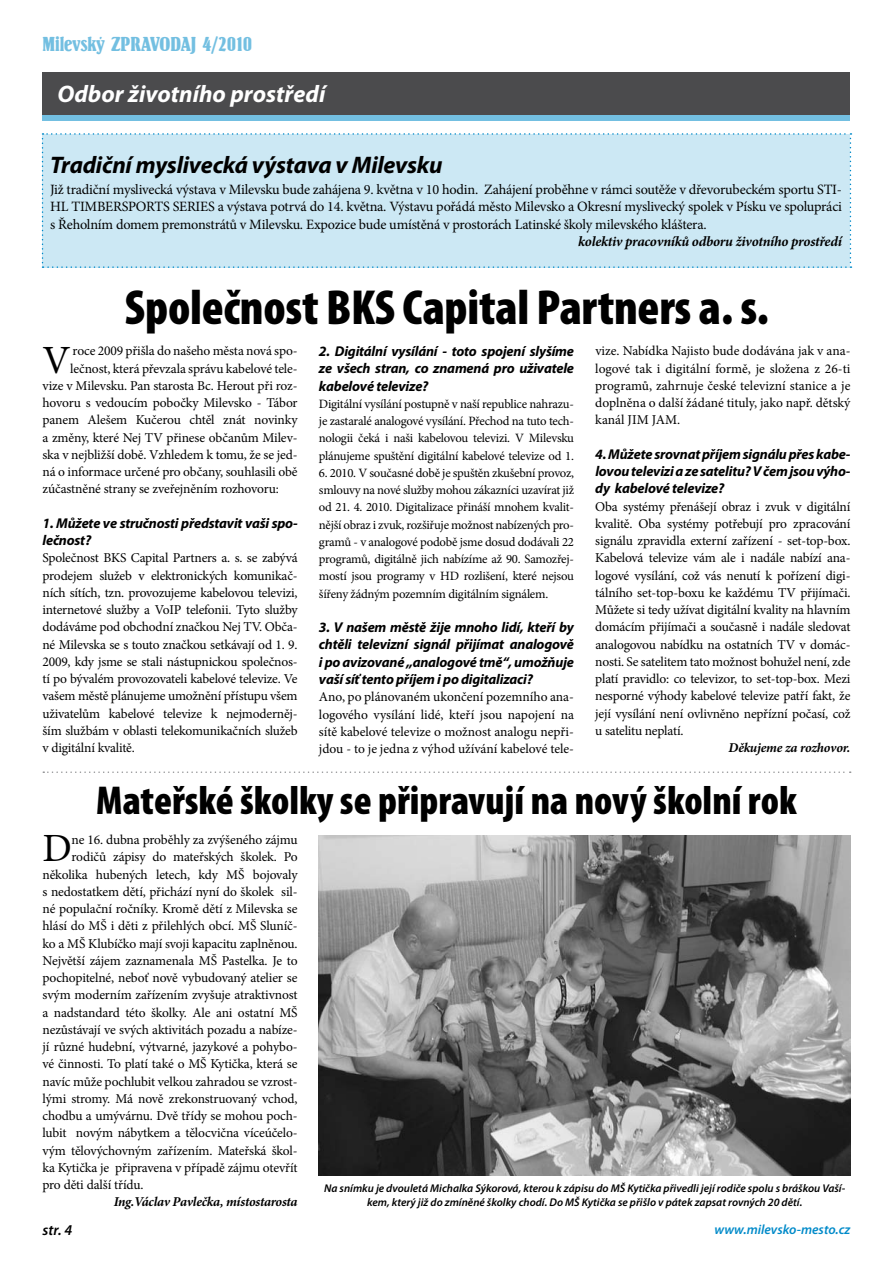
<style>
.page{position:relative;width:893px;height:1263px;background:#fff}
.page>*{position:absolute;margin:0;border:0;box-sizing:border-box;transform-origin:0 0}
.t1{font:900 condensed 49.5px "Myriad Pro";letter-spacing:-.005em;color:#000}
.t2{font:900 condensed 40.5px "Myriad Pro";color:#000}
.t3{font:40.05px "Minion Pro";color:#000}
.t4{font:italic 700 24px "Myriad Pro";letter-spacing:-.01em;color:#000}
.t5{font:italic 700 24px "Myriad Pro";color:#fff}
.t6{font:21px "Springfield DEE";color:#73bfe1}
.t7{font:italic 600 15px "Myriad Pro";color:#000}
.t8{font:italic 700 14.25px/17.2px "Myriad Pro";letter-spacing:-.015em;color:#000;text-align:justify}
.t9{font:14.25px/17.2px "Minion Pro";letter-spacing:-.02em;color:#000;text-align:justify}
.t10{font:italic 700 14.25px "Minion Pro";letter-spacing:-.02em;color:#000}
.t11{font:13.5px/17.2px "Minion Pro";letter-spacing:-.01em;color:#000;text-align:justify}
.t12{font:italic 700 13.5px "Minion Pro";letter-spacing:-.02em;color:#000}
.t13{font:italic 600 13.5px "Myriad Pro";color:#008ac9}
.t14{font:12.75px/17.2px "Minion Pro";letter-spacing:-.02em;color:#000;text-align:justify}
.t15{font:italic 600 11.25px/13.5px "Myriad Pro";color:#000;text-align:center}
</style>
<div class="page">
<div style="left:42px;top:133px;width:809px;height:135px;background:#cce8f4"></div>
<div style="left:43px;top:78px;width:807px;height:43px;background:#73bfe1"></div>
<div style="left:43px;top:72px;width:807px;height:43px;background:#4b4b4d"></div>
<img style="left:319px;top:836px;width:531px;height:339px">
<svg style="left:43px;top:771px;width:808px;height:2px"></svg>
<h3 class="t6" style="left:43px;top:34px;width:211px">MILEVSKÝ ZPRAVODAJ 4/2010</h3>
<h3 class="t5" style="left:57px;top:79px;width:269px">Odbor životního prostředí</h3>
<h3 class="t4" style="left:50px;top:149px;width:394px">Tradiční myslivecká výstava v Milevsku</h3>
<p class="t9" style="left:50px;top:181px;width:793px">Již tradiční myslivecká výstava v Milevsku bude zahájena 9. května v 10 hodin. Zahájení proběhne v rámci soutěže v dřevorubeckém sportu STI-HL TIMBERSPORTS SERIES a výstava potrvá do 14. května. Výstavu pořádá město Milevsko a Okresní myslivecký spolek v Písku ve spolupráci s Řeholním domem premonstrátů v Milevsku. Expozice bude umístěná v prostorách Latinské školy milevského kláštera.</p>
<p class="t10" style="left:578px;top:231px;width:265px">kolektiv pracovníků odboru životního prostředí</p>
<h1 class="t1" style="left:125px;top:276px;width:646px">Společnost BKS Capital Partners a. s.</h1>
<p class="t8" style="left:319px;top:342px;width:257px">2. Digitální vysílání - toto spojení slyšíme ze všech stran, co znamená pro uživatele kabelové televize?</p>
<p class="t14" style="left:319px;top:395px;width:257px">Digitální vysílání postupně v naší republice nahrazu&shy;je zastaralé analogové vysílání. Přechod na tuto tech&shy;nologii čeká i naši kabelovou televizi. V Milevsku plánujeme spuštění digitální kabelové televize od 1.</p>
<p class="t14" style="left:319px;top:464px;width:257px">6. 2010. V současné době je spuštěn zkušební provoz, smlouvy na nové služby mohou zákazníci uzavírat již od 21. 4. 2010. Digitalizace přináší mnohem kvalit&shy;nější obraz i zvuk, rozšiřuje možnost nabízených pro&shy;gramů - v analogové podobě jsme dosud dodávali 22 programů, digitálně jich nabízíme až 90. Samozřej&shy;mostí jsou programy v HD rozlišení, které nejsou šířeny žádným pozemním digitálním signálem.</p>
<p class="t8" style="left:319px;top:618px;width:257px">3. V našem městě žije mnoho lidí, kteří by chtěli televizní signál přijímat analogově i po avizované „analogové tmě“, umožňuje vaší síť tento příjem i po digitalizaci?</p>
<p class="t11" style="left:319px;top:688px;width:257px">Ano, po plánovaném ukončení pozemního ana&shy;logového vysílání lidé, kteří jsou napojení na sítě kabelové televize o možnost analogu nepři&shy;jdou - to je jedna z výhod užívání kabelové tele-</p>
<p class="t11" style="left:595px;top:342px;width:257px">vize. Nabídka Najisto bude dodávána jak v ana&shy;logové tak i digitální formě, je složena z 26-ti programů, zahrnuje české televizní stanice a je doplněna o další žádané tituly, jako např. dětský kanál JIM JAM.</p>
<p class="t8" style="left:595px;top:445px;width:257px">4. Můžete srovnat příjem signálu přes kabe&shy;lovou televizi aze satelitu? Včem jsou výho&shy;dy kabelové televize?</p>
<p class="t11" style="left:595px;top:498px;width:257px">Oba systémy přenášejí obraz i zvuk v digitální kvalitě. Oba systémy potřebují pro zpracování signálu zpravidla externí zařízení - set-top-box.<br>Kabelová televize vám ale i nadále nabízí ana&shy;logové vysílání, což vás nenutí k pořízení digi&shy;tálního set-top-boxu ke každému TV přijímači.<br>Můžete si tedy užívat digitální kvality na hlavním domácím přijímači a současně i nadále sledovat analogovou nabídku na ostatních TV v domác&shy;nosti. Se satelitem tato možnost bohužel není, zde platí pravidlo: co televizor, to set-top-box. Mezi nesporné výhody kabelové televize patří fakt, že její vysílání není ovlivněno nepřízní počasí, což u satelitu neplatí.</p>
<p class="t12" style="left:729px;top:738px;width:123px">Děkujeme za rozhovor.</p>
<h3 class="t3" style="left:43px;top:333px;width:30px">V</h3>
<p class="t11" style="left:73px;top:342px;width:226px">roce 2009 přišla do našeho města nová spo-</p>
<p class="t11" style="left:70px;top:360px;width:229px">lečnost, která převzala správu kabelové tele-</p>
<p class="t11" style="left:43px;top:377px;width:257px">vize v Milevsku. Pan starosta Bc. Herout při roz-</p>
<p class="t11" style="left:43px;top:394px;width:257px">hovoru s vedoucím pobočky Milevsko - Tábor</p>
<p class="t11" style="left:43px;top:411px;width:257px">panem Alešem Kučerou chtěl znát novinky</p>
<p class="t11" style="left:43px;top:429px;width:257px">a změny, které Nej TV přinese občanům Milev-</p>
<p class="t11" style="left:43px;top:446px;width:257px">ska v nejbližší době. Vzhledem k tomu, že se jed-</p>
<p class="t11" style="left:43px;top:463px;width:257px">ná o informace určené pro občany, souhlasili obě</p>
<p class="t11" style="left:43px;top:480px;width:238px">zúčastněné strany se zveřejněním rozhovoru:</p>
<p class="t8" style="left:43px;top:514px;width:257px">1. Můžete ve stručnosti představit vaši spo&shy;lečnost?</p>
<p class="t11" style="left:43px;top:549px;width:257px">Společnost BKS Capital Partners a. s. se zabývá prodejem služeb v elektronických komunikač&shy;ních sítích, tzn. provozujeme kabelovou televizi, internetové služby a VoIP telefonii. Tyto služby dodáváme pod obchodní značkou Nej TV. Obča&shy;né Milevska se s touto značkou setkávají od 1. 9.<br>2009, kdy jsme se stali nástupnickou společnos&shy;tí po bývalém provozovateli kabelové televize. Ve vašem městě plánujeme umožnění přístupu všem uživatelům kabelové televize k nejmoderněj&shy;ším službám v oblasti telekomunikačních služeb v digitální kvalitě.</p>
<h2 class="t2" style="left:96px;top:774px;width:702px">Mateřské školky se připravují na nový školní rok</h2>
<h3 class="t3" style="left:43px;top:822px;width:31px">D</h3>
<p class="t11" style="left:72px;top:831px;width:228px">ne 16. dubna proběhly za zvýšeného zájmu</p>
<p class="t11" style="left:72px;top:848px;width:228px">rodičů zápisy do mateřských školek. Po</p>
<p class="t11" style="left:43px;top:866px;width:257px">několika hubených letech, kdy MŠ bojovaly</p>
<p class="t11" style="left:43px;top:883px;width:257px">s nedostatkem dětí, přichází nyní do školek sil-</p>
<p class="t11" style="left:43px;top:900px;width:257px">né populační ročníky. Kromě dětí z Milevska se</p>
<p class="t11" style="left:43px;top:917px;width:257px">hlásí do MŠ i děti z přilehlých obcí. MŠ Sluníč-</p>
<p class="t11" style="left:43px;top:935px;width:257px">ko a MŠ Klubíčko mají svoji kapacitu zaplněnou.</p>
<p class="t11" style="left:43px;top:952px;width:257px">Největší zájem zaznamenala MŠ Pastelka. Je to</p>
<p class="t11" style="left:43px;top:969px;width:257px">pochopitelné, neboť nově vybudovaný atelier se</p>
<p class="t11" style="left:43px;top:986px;width:257px">svým moderním zařízením zvyšuje atraktivnost</p>
<p class="t11" style="left:43px;top:1004px;width:257px">a nadstandard této školky. Ale ani ostatní MŠ</p>
<p class="t11" style="left:43px;top:1021px;width:257px">nezůstávají ve svých aktivitách pozadu a nabíze-</p>
<p class="t11" style="left:43px;top:1038px;width:257px">jí různé hudební, výtvarné, jazykové a pohybo-</p>
<p class="t11" style="left:43px;top:1055px;width:257px">vé činnosti. To platí také o MŠ Kytička, která se</p>
<p class="t11" style="left:43px;top:1073px;width:257px">navíc může pochlubit velkou zahradou se vzrost-</p>
<p class="t11" style="left:43px;top:1090px;width:257px">lými stromy. Má nově zrekonstruovaný vchod,</p>
<p class="t11" style="left:43px;top:1107px;width:257px">chodbu a umývárnu. Dvě třídy se mohou poch-</p>
<p class="t11" style="left:43px;top:1124px;width:257px">lubit novým nábytkem a tělocvična víceúčelo-</p>
<p class="t11" style="left:43px;top:1142px;width:257px">vým tělovýchovným zařízením. Mateřská škol-</p>
<p class="t11" style="left:43px;top:1159px;width:257px">ka Kytička je připravena v případě zájmu otevřít</p>
<p class="t11" style="left:43px;top:1176px;width:102px">pro děti další třídu.</p>
<p class="t12" style="left:114px;top:1192px;width:185px">Ing.Václav Pavlečka, místostarosta</p>
<p class="t15" style="left:324px;top:1181px;width:523px">Na snímku je dvouletá Michalka Sýkorová, kterou k zápisu do MŠ Kytička přivedli její rodiče spolu s bráškou Vaší&shy;kem, který již do zmíněné školky chodí. Do MŠ Kytička se přišlo v pátek zapsat rovných 20 dětí.</p>
<p class="t7" style="left:43px;top:1220px;width:21px">str.</p>
<p class="t13" style="left:714px;top:1221px;width:138px">www.milevsko-mesto.cz</p>
</div>
